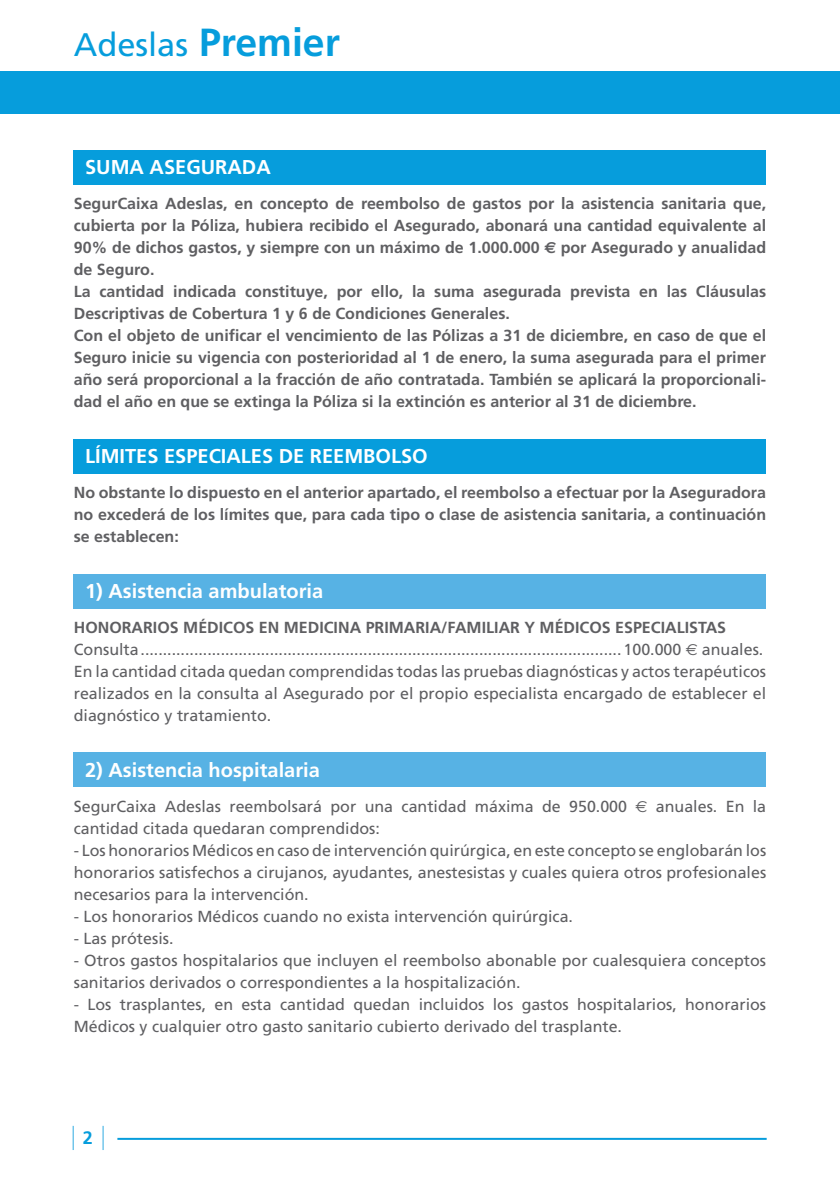
<style>
.page{position:relative;width:840px;height:1191px;background:#fff}
.page>*{position:absolute;margin:0;border:0;box-sizing:border-box;transform-origin:0 0}
.t1{font:32.6px "Frutiger";color:#069ddc}
.t2{font:700 20px "Frutiger";color:#fff}
.t3{font:700 18px "Frutiger";color:#069ddc}
.t4{font:16px/22px "Frutiger";color:#5f5f62}
.t5{font:700 16px/22px "Frutiger";color:#5f5f62}
.s1{font-weight:700;font-size:39.2px}
.s2{font-family:"Euro Sans"}
.s3{font-weight:700}
</style>
<div class="page">
<div style="left:0;top:71px;width:839px;height:43px;background:#069ddc"></div>
<svg style="left:102px;top:1125px;width:1px;height:25px"></svg>
<svg style="left:73px;top:1125px;width:1px;height:25px"></svg>
<hr style="left:117px;top:1137px;width:649px;height:2px;background:#069ddc">
<div style="left:74px;top:150px;width:691px;height:34px;background:#069ddc"></div>
<div style="left:74px;top:439px;width:691px;height:34px;background:#069ddc"></div>
<div style="left:74px;top:574px;width:691px;height:34px;background:#57b2e4"></div>
<div style="left:74px;top:753px;width:691px;height:34px;background:#57b2e4"></div>
<h1 class="t1" style="left:74px;top:26px;width:267px">Adeslas <span class="s1">Premier</span></h1>
<p class="t2" style="left:85px;top:155px;width:187px">SUMA ASEGURADA</p>
<p class="t5" style="left:74px;top:192px;width:693px">SegurCaixa Adeslas, en concepto de reembolso de gastos por la asistencia sanitaria que, cubierta por la Póliza, hubiera recibido el Asegurado, abonará una cantidad equivalente al 90% de dichos gastos, y siempre con un máximo de 1.000.000 <span class="s2">e</span> por Asegurado y anualidad de Seguro.<br>La cantidad indicada constituye, por ello, la suma asegurada prevista en las Cláusulas Descriptivas de Cobertura 1 y 6 de Condiciones Generales.<br>Con el objeto de unificar el vencimiento de las Pólizas a 31 de diciembre, en caso de que el Seguro inicie su vigencia con posterioridad al 1 de enero, la suma asegurada para el primer año será proporcional a la fracción de año contratada. También se aplicará la proporcionali&shy;dad el año en que se extinga la Póliza si la extinción es anterior al 31 de diciembre.</p>
<p class="t2" style="left:85px;top:444px;width:344px">LÍMITES ESPECIALES DE REEMBOLSO</p>
<p class="t5" style="left:74px;top:481px;width:693px;text-align:justify">No obstante lo dispuesto en el anterior apartado, el reembolso a efectuar por la Aseguradora no excederá de los límites que, para cada tipo o clase de asistencia sanitaria, a continuación se establecen:</p>
<p class="t2" style="left:85px;top:579px;width:239px">1) Asistencia ambulatoria</p>
<p class="t4" style="left:74px;top:616px;width:693px"><span class="s3">HONORARIOS MÉDICOS EN MEDICINA PRIMARIA/FAMILIAR Y MÉDICOS ESPECIALISTAS </span>Consulta............................................................................................................100.000 <span class="s2">e</span> anuales.<br>En la cantidad citada quedan comprendidas todas las pruebas diagnósticas y actos terapéuticos realizados en la consulta al Asegurado por el propio especialista encargado de establecer el diagnóstico y tratamiento.</p>
<p class="t2" style="left:85px;top:758px;width:236px">2) Asistencia hospitalaria</p>
<p class="t4" style="left:74px;top:795px;width:693px">SegurCaixa Adeslas reembolsará por una cantidad máxima de 950.000 <span class="s2">e</span> anuales. En la cantidad citada quedaran comprendidos:</p>
<p class="t4" style="left:74px;top:839px;width:693px;text-align:justify">- Los honorarios Médicos en caso de intervención quirúrgica, en este concepto se englobarán los honorarios satisfechos a cirujanos, ayudantes, anestesistas y cuales quiera otros profesionales necesarios para la intervención.</p>
<p class="t4" style="left:74px;top:905px;width:500px">- Los honorarios Médicos cuando no exista intervención quirúrgica.</p>
<p class="t4" style="left:74px;top:927px;width:101px">- Las prótesis.</p>
<p class="t4" style="left:74px;top:949px;width:693px">- Otros gastos hospitalarios que incluyen el reembolso abonable por cualesquiera conceptos sanitarios derivados o correspondientes a la hospitalización.</p>
<p class="t4" style="left:74px;top:993px;width:693px">- Los trasplantes, en esta cantidad quedan incluidos los gastos hospitalarios, honorarios<br>Médicos y cualquier otro gasto sanitario cubierto derivado del trasplante.</p>
<p class="t3" style="left:83px;top:1127px;width:12px">2</p>
</div>
